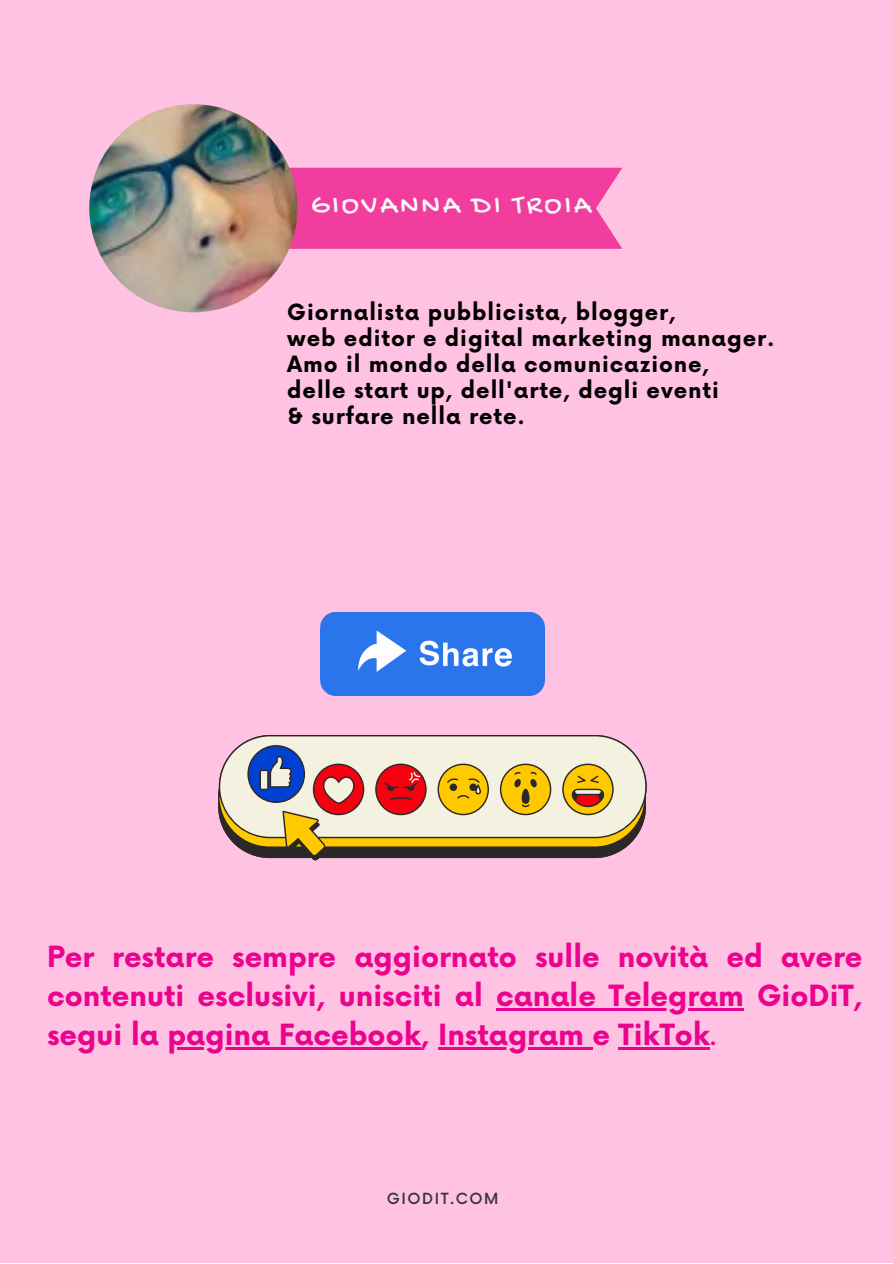
<style>
.page{position:relative;width:893px;height:1264px;background:#fff}
.page>*{position:absolute;margin:0;border:0;box-sizing:border-box;transform-origin:0 0}
.t1{font:700 28.5px/38.8px "Now";color:#eb038d;text-align:justify}
.t2{font:28.5px "Gochi Hand";letter-spacing:.1em;color:#f8f8f8}
.t3{font:700 21.75px "Now";letter-spacing:.04em;color:#000}
.t4{font:500 15px "Now";letter-spacing:.1em;color:#363535}
.s1{font-weight:400}
</style>
<div class="page">
<div style="left:0;top:0;width:892px;height:1262px;background:#ffc2e3"></div>
<div style="left:289px;top:168px;width:333px;height:81px;background:#f13e9e"></div>
<img style="left:89px;top:104px;width:208px;height:208px;border-radius:50%">
<svg style="left:218px;top:735px;width:428px;height:125px;background:#cdb290"></svg>
<img style="left:320px;top:612px;width:224px;height:83px">
<hr style="left:496px;top:1008px;width:248px;height:2px;background:#eb038d">
<hr style="left:167px;top:1047px;width:254px;height:2px;background:#eb038d">
<hr style="left:438px;top:1047px;width:154px;height:2px;background:#eb038d">
<hr style="left:618px;top:1047px;width:92px;height:2px;background:#eb038d">
<p class="t2" style="left:311px;top:190px;width:281px">GIOVANNA DI TROIA</p>
<p class="t3" style="left:287px;top:301px;width:390px">Giornalista pubblicista, blogger,</p>
<p class="t3" style="left:287px;top:326px;width:488px">web editor e digital marketing manager.</p>
<p class="t3" style="left:287px;top:352px;width:423px">Amo il mondo della comunicazione,</p>
<p class="t3" style="left:287px;top:378px;width:433px">delle start up, dell'arte, degli eventi</p>
<p class="t3" style="left:287px;top:404px;width:239px">&amp; surfare nella rete.</p>
<p class="t1" style="left:47px;top:939px;width:816px">Per restare sempre aggiornato sulle novità ed avere contenuti esclusivi, unisciti al canale Telegram GioDiT, segui la pagina Facebook, Instagram e TikTok<span class="s1">.</span></p>
<p class="t4" style="left:387px;top:1190px;width:113px">GIODIT.COM</p>
</div>
